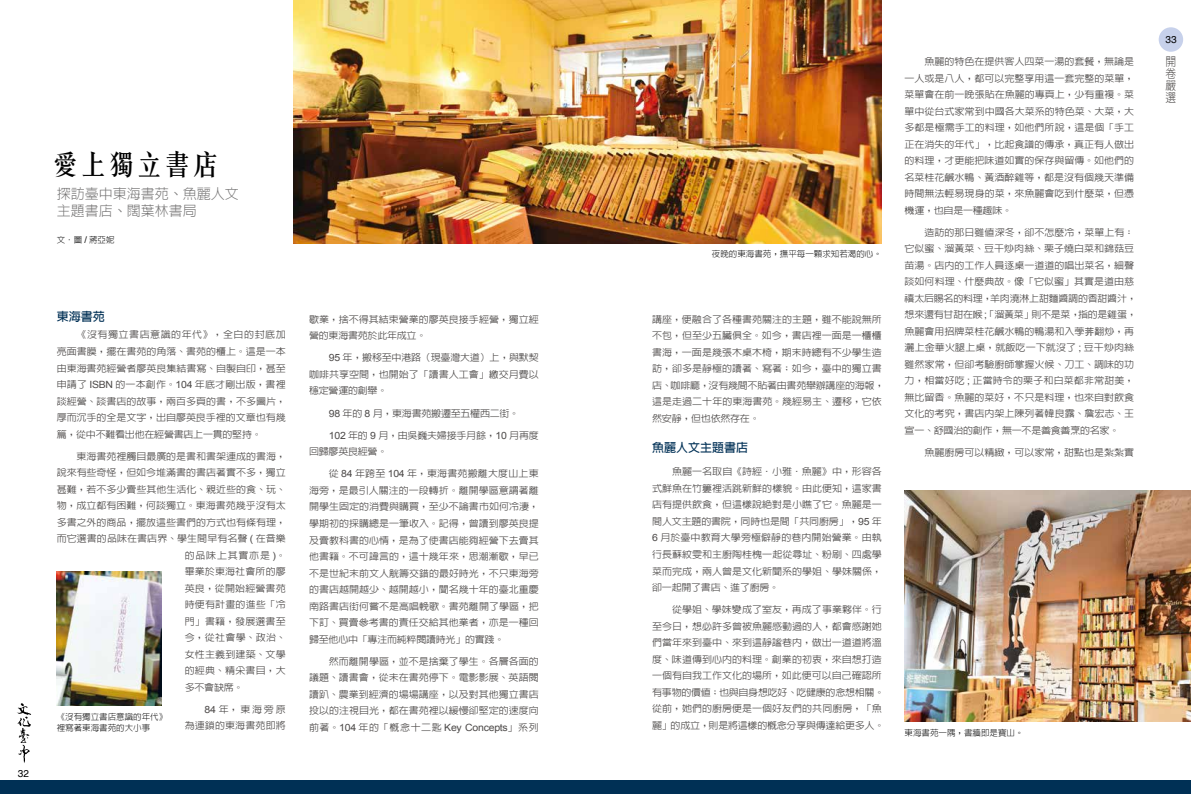
<style>
.page{position:relative;width:1191px;height:794px;background:#fff}
.page>*{position:absolute;margin:0;border:0;box-sizing:border-box;transform-origin:0 0}
.t1{font:500 28px "C Song 3 HK";color:#000}
.t2{font:300 14px/17px "AR Hei B5";color:#727171}
.t3{font:700 12px "AR Hei B5";color:#003055}
.t4{font:300 12px/12px "AR Hei B5";color:#4c4948;text-align:justify;scale:.9 1}
.t5{font:10px "Helvetica";color:#000}
.t6{font:500 9.5px/16.5px "AR Hei B5";color:#4c4948;text-align:justify;scale:1.05 1}
.t7{font:500 9.5px/16.5px "AR Hei B5";letter-spacing:-.025em;color:#4c4948;scale:1.05 1}
.t8{font:500 9.5px "AR Hei B5";letter-spacing:.075em;color:#4c4948;scale:1.05 1}
.t9{font:300 8.5px/11px "AR Hei B5";color:#000}
.s1{font-family:"Arial";font-weight:400;font-size:9.4px}
.s2{font-family:"Arial";font-weight:400;font-size:10px}
.s3{font-family:"ST Heiti TC"}
</style>
<div class="page">
<svg style="left:17px;top:703px;width:14px;height:60px"></svg>
<img style="left:293px;top:0;width:589px;height:244px">
<img style="left:904px;top:491px;width:287px;height:231px">
<img style="left:57px;top:571px;width:105px;height:134px">
<div style="left:0;top:780px;width:1191px;height:14px;background:#003055"></div>
<div style="left:1158px;top:27px;width:25px;height:25px;background:#c7d1eb;border-radius:50%"></div>
<h1 class="t1" style="left:51px;top:142px;width:170px">愛上獨立書店</h1>
<h2 class="t2" style="left:57px;top:185px;width:183px">探訪臺中東海書苑、魚麗人文主題書店、闊葉林書局</h2>
<p class="t9" style="left:57px;top:234px;width:59px">文．圖 <span class="s1">/</span> 蔣亞妮</p>
<p class="t5" style="left:18px;top:768px;width:13px">32</p>
<p class="t3" style="left:57px;top:310px;width:49px">東海書苑</p>
<p class="t6" style="left:57px;top:327px;width:220px;text-indent:20px">《沒有獨立書店意識的年代》，全白的封底加亮面書膜，擺在書苑的角落、書苑的櫃上。這是一本由東海書苑經營者廖英良集結書寫、自製自印，甚至申請了 <span class="s2">ISBN</span> 的一本創作。<span class="s2">104</span> 年底才剛出版，書裡談經營、談書店的故事，兩百多頁的書，不多圖片，厚而沉手的全是文字，出自廖英良手裡的文章也有幾篇，從中不難看出他在經營書店上一貫的堅持。</p>
<p class="t6" style="left:77px;top:448px;width:201px">東海書苑裡觸目最廣的是書和書架連成的書海，</p>
<p class="t6" style="left:57px;top:464px;width:220px">說來有些奇怪，但如今堆滿書的書店著實不多，獨立</p>
<p class="t6" style="left:57px;top:481px;width:220px">甚難，若不多少賣些其他生活化、親近些的食、玩、</p>
<p class="t6" style="left:57px;top:497px;width:220px">物，成立都有困難，何談獨立。東海書苑幾乎沒有太</p>
<p class="t6" style="left:57px;top:514px;width:220px">多書之外的商品，擺放這些書們的方式也有條有理，</p>
<p class="t6" style="left:57px;top:530px;width:220px">而它選書的品味在書店界、學生間早有名聲 <span class="s2">(</span> 在音樂</p>
<p class="t8" style="left:185px;top:550px;width:98px">的品味上其實亦是 <span class="s2">)</span>。</p>
<p class="t6" style="left:185px;top:563px;width:98px">畢業於東海社會所的廖</p>
<p class="t6" style="left:185px;top:580px;width:98px">英良，從開始經營書苑</p>
<p class="t6" style="left:185px;top:596px;width:98px">時便有計畫的進些「冷</p>
<p class="t6" style="left:185px;top:613px;width:98px">門」書籍，發展選書至</p>
<p class="t6" style="left:185px;top:629px;width:98px">今，從社會學、政治、</p>
<p class="t6" style="left:185px;top:646px;width:98px">女性主義到建築、文學</p>
<p class="t6" style="left:185px;top:662px;width:98px">的經典、精采書目，大</p>
<p class="t6" style="left:185px;top:679px;width:57px">多不會缺席。</p>
<p class="t6" style="left:185px;top:701px;width:98px;text-align:right"><span class="s2">84</span>年，東海旁原<br>為連鎖的東海書苑即將</p>
<p class="t9" style="left:57px;top:711px;width:112px">《沒有獨立書店意識的年代》裡寫著東海書苑的大小事</p>
<p class="t6" style="left:309px;top:311px;width:220px">歇業，捨不得其結束營業的廖英良接手經營，獨立經營的東海書苑於此年成立。</p>
<p class="t6" style="left:309px;top:349px;width:220px;text-indent:20px"><span class="s2">95</span> 年，搬移至中港路（現臺灣大道）上，與默契咖啡共享空間，也開始了「讀書人工會」繳交月費以穩定營運的創舉。</p>
<p class="t7" style="left:329px;top:405px;width:183px"><span class="s2">98</span> 年的 <span class="s2">8</span> 月，東海書苑搬遷至五權西二街。</p>
<p class="t7" style="left:309px;top:427px;width:220px;text-indent:20px"><span class="s2">102</span> 年的 <span class="s2">9</span> 月，由吳巍夫婦接手月餘，<span class="s2">10</span> 月再度回歸廖英良經營。</p>
<p class="t6" style="left:309px;top:465px;width:220px;text-indent:20px">從 <span class="s2">84</span> 年跨至 <span class="s2">104</span> 年，東海書苑搬離大度山上東海旁，是最引人關注的一段轉折。離開學區意謂著離開學生固定的消費與購買，至少不論書市如何冷淒，學期初的採購總是一筆收入。記得，曾讀到廖英良提及賣教科書的心情，是為了使書店能夠經營下去賣其他書籍。不可諱言的，這十幾年來，思潮漸歇，早已不是世紀末前文人觥籌交錯的最好時光，不只東海旁的書店越開越少、越開越小，聞名幾十年的臺北重慶南路書店街何嘗不是高唱輓歌。書苑離開了學區，把下訂、買賣參考書的責任交給其他業者，亦是一種回歸至他心中「專注而純粹閱讀時光」的實踐。</p>
<p class="t6" style="left:309px;top:653px;width:220px;text-indent:20px">然而離開學區，並不是捨棄了學生。各層各面的議題、讀書會，從未在書苑停下。電影影展、英語閱讀趴、農業到經濟的場場講座，以及對其他獨立書店投以的注視目光，都在書苑裡以緩慢卻堅定的速度向前著。<span class="s2">104</span> 年的「概念十二匙 <span class="s2">Key Concepts</span>」系列</p>
<p class="t9" style="left:712px;top:248px;width:171px">夜晚的東海書苑，撫平每一顆求知若渴的心。</p>
<p class="t6" style="left:652px;top:311px;width:223px;text-align:left">講座，便融合了各種書苑關注的主題，雖不能說無所不包，但至少五臟俱全。如今，書店裡一面是一櫃櫃書海，一面是幾張木桌木椅，期末時總有不少學生造訪，卻多是靜極的讀著、寫著；如今，臺中的獨立書店、咖啡廳，沒有幾間不貼著由書苑舉辦講座的海報，這是走過二十年的東海書苑。幾經易主、遷移，它依然安靜，但也依然存在。</p>
<p class="t3" style="left:652px;top:441px;width:97px">魚麗人文主題書店</p>
<p class="t6" style="left:652px;top:463px;width:220px;text-indent:20px">魚麗一名取自《詩經．小雅．魚麗》中，形容各式鮮魚在竹簍裡活跳新鮮的樣貌。由此便知，這家書店有提供飲食，但這樣說絕對是小瞧了它。魚麗是一間人文主題的書院，同時也是間「共同廚房」，<span class="s2">95</span> 年<span class="s2">6</span> 月於臺中教育大學旁極僻靜的巷內開始營業。由執行長蘇紋雯和主廚陶桂槐一起從尋址、粉刷、四處學菜而完成，兩人曾是文化新聞系的學姐、學妹關係，卻一起開了書店、進了廚房。</p>
<p class="t6" style="left:652px;top:601px;width:223px;text-align:left;text-indent:20px">從學姐、學妹變成了室友，再成了事業夥伴。行至今日，想必許多曾被魚麗感動過的人，都會感謝她們當年來到臺中、來到這靜謐巷內，做出一道道將溫度、味道傳到心內的料理。創業的初衷，來自想打造一個有自我工作文化的場所，如此便可以自己確認所有事物的價值；也與自身想吃好、吃健康的念想相關。從前，她們的廚房便是一個好友們的共同廚房，「魚麗」的成立，則是將這樣的概念分享與傳達給更多人。</p>
<p class="t6" style="left:904px;top:53px;width:220px;text-indent:20px">魚麗的特色在提供客人四菜一湯的套餐，無論是一人或是八人，都可以完整享用這一套完整的菜單，菜單會在前一晚張貼在魚麗的專頁上，少有重複。菜單中從台式家常到中國各大菜系的特色菜、大菜，大多都是極需手工的料理，如他們所說，這是個「手工正在消失的年代」，比起食譜的傳承，真正有人做出的料理，才更能把味道如實的保存與留傳。如他們的名菜桂花鹹水鴨、黃酒醉雞等，都是沒有個幾天準備時間無法輕易現身的菜，來魚麗會吃到什麼菜，但憑機運，也自是一種趣味。</p>
<p class="t6" style="left:904px;top:224px;width:223px;text-align:left;text-indent:20px">造訪的那日雖值深冬，卻不怎麼冷，菜單上有：它似蜜、溜黃菜、豆干炒肉絲、栗子燒白菜和錦菇豆苗湯。店內的工作人員逐桌一道道的唱出菜名，細聲談如何料理、什麼典故。像「它似蜜」其實是道由慈禧太后賜名的料理，羊肉澆淋上甜麵醬調的香甜醬汁，想來還有甘甜在喉<span class="s2">;</span>「溜黃菜」則不是菜，指的是雞蛋，魚麗會用招牌菜桂花鹹水鴨的鴨湯和入荸<span class="s3">荠</span>翻炒，再灑上金華火腿上桌，就飯吃一下就沒了 <span class="s2">;</span> 豆干炒肉絲雖然家常，但卻考驗廚師掌握火候、刀工、調味的功力，相當好吃 <span class="s2">;</span> 正當時令的栗子和白菜都非常甜美，無比留香。魚麗的菜好，不只是料理，也來自對飲食文化的考究，書店內架上陳列著韓良露、詹宏志、王宣一、舒國治的創作，無一不是善食善烹的名家。</p>
<p class="t6" style="left:924px;top:444px;width:201px">魚麗廚房可以精緻，可以家常，甜點也是紮紮實</p>
<p class="t9" style="left:904px;top:727px;width:120px">東海書苑一隅，書牆即是寶山。</p>
<p class="t5" style="left:1165px;top:33px;width:13px">33</p>
<p class="t4" style="left:1165px;top:55px;width:13px">開卷嚴選</p>
</div>
